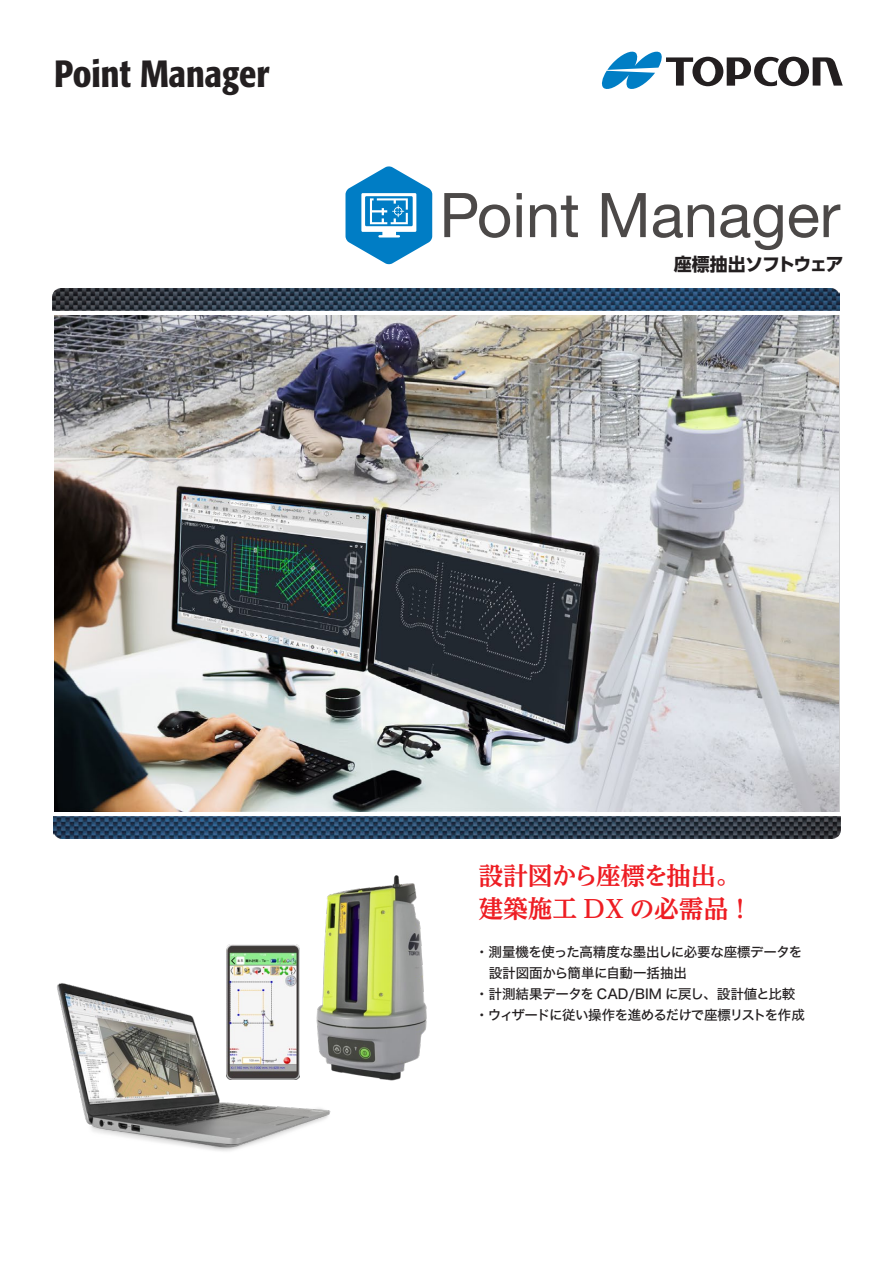
<style>
.page{position:relative;width:893px;height:1263px;background:#fff}
.page>*{position:absolute;margin:0;border:0;box-sizing:border-box;transform-origin:0 0}
.t1{font:500 condensed 37.5px "Formata Pro";color:#231f20}
.t2{font:700 24.75px/33px "UD Reimin Pro";color:#ee1d23}
.t3{font:700 18px "UD Shin Go Pro";letter-spacing:-.06em;color:#231f20}
.t4{font:13.5px "Hira Kaku Std N W5";letter-spacing:-.005em;color:#231f20}
.t5{font:13.5px "Hira Kaku Std N W5";letter-spacing:-.055em;color:#231f20}
.t6{font:13.5px "Hira Kaku Std N W5";letter-spacing:-.03em;color:#231f20}
.t7{font:13.5px "Hira Kaku Std N W5";letter-spacing:-.01em;color:#231f20}
</style>
<div class="page">
<img style="left:57px;top:983px;width:274px;height:168px">
<svg style="left:444px;top:193px;width:66px;height:45px"></svg>
<svg style="left:517px;top:193px;width:5px;height:44px"></svg>
<svg style="left:530px;top:196px;width:48px;height:41px"></svg>
<svg style="left:602px;top:193px;width:44px;height:44px"></svg>
<svg style="left:653px;top:204px;width:61px;height:34px"></svg>
<svg style="left:720px;top:204px;width:63px;height:46px"></svg>
<svg style="left:789px;top:204px;width:29px;height:34px"></svg>
<svg style="left:824px;top:204px;width:16px;height:33px"></svg>
<svg style="left:345px;top:166px;width:87px;height:98px"></svg>
<svg style="left:601px;top:51px;width:242px;height:38px"></svg>
<img style="left:53px;top:288px;width:787px;height:22px">
<img style="left:53px;top:817px;width:787px;height:22px">
<img style="left:54px;top:315px;width:784px;height:496px">
<img style="left:296px;top:875px;width:131px;height:219px">
<img style="left:226px;top:945px;width:73px;height:134px">
<h1 class="t1" style="left:54px;top:50px;width:217px">Point Manager</h1>
<h3 class="t3" style="left:674px;top:250px;width:172px">座標抽出ソフトウェア</h3>
<h2 class="t2" style="left:478px;top:858px;width:276px">設計図から座標を抽出。建築施工 DX の必需品！</h2>
<p class="t6" style="left:475px;top:942px;width:329px">・測量機を使った高精度な墨出しに必要な座標データを</p>
<p class="t7" style="left:489px;top:963px;width:200px">設計図面から簡単に自動一括抽出</p>
<p class="t4" style="left:475px;top:984px;width:322px">・計測結果データを CAD/BIM に戻し、設計値と比較</p>
<p class="t5" style="left:475px;top:1005px;width:331px">・ウィザードに従い操作を進めるだけで座標リストを作成</p>
</div>
